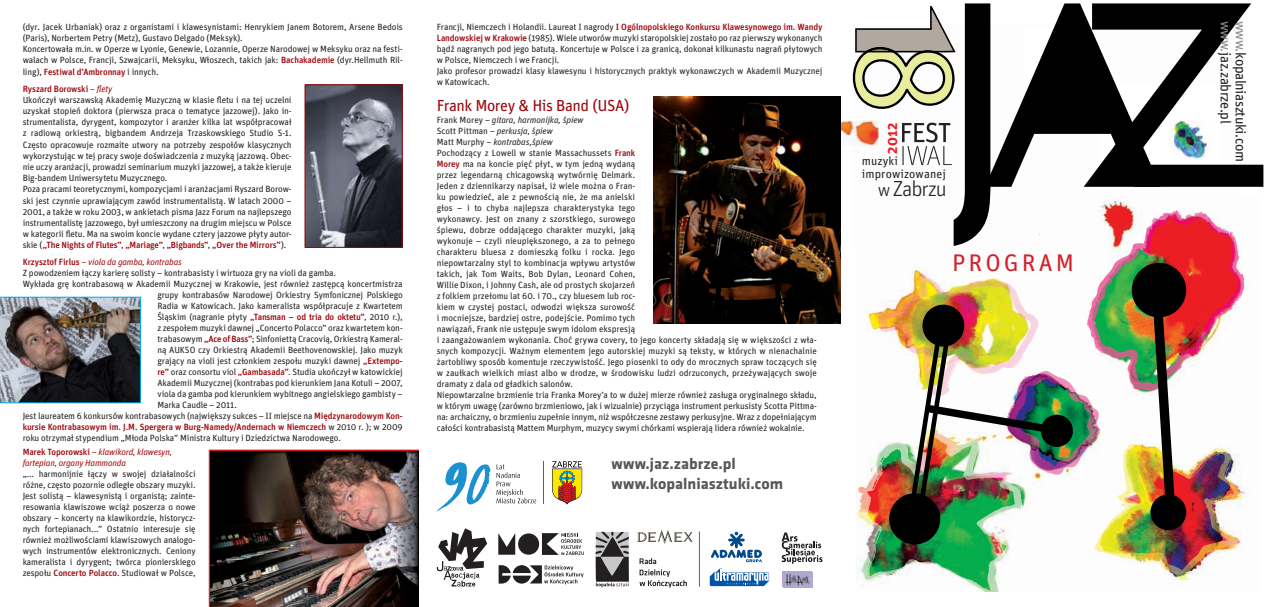
<style>
.page{position:relative;width:1265px;height:607px;background:#fff}
.page>*{position:absolute;margin:0;border:0;box-sizing:border-box;transform-origin:0 0}
.t1{font:24px "Unit Pro";letter-spacing:.13em;color:#d1232a}
.t2{font:300 21.8px "Unit Pro";letter-spacing:-.05em;color:#231f20}
.t3{font:700 16px/20px "Klavika";color:#57585a}
.t4{font:16px "Unit Pro";letter-spacing:-.03em;color:#9d070d}
.t5{font:14.9px "Unit Pro";letter-spacing:-.03em;color:#231f20}
.t6{font:14.3px "Unit Pro";letter-spacing:-.03em;color:#231f20}
.t7{font:700 14px "Unit Pro";color:#ee1d23}
.t8{font:11.9px/12.6px "Unit Pro";letter-spacing:.01em;color:#231f20}
.t9{font:9px/11px "Unit Pro";letter-spacing:-.01em;color:#231f20}
.t10{font:italic 9px/11px "Unit Pro";letter-spacing:-.02em;color:#9d070d}
.t11{font:500 9px "Unit Pro";letter-spacing:-.01em;color:#9d070d}
.s1{font-weight:500;color:#9d070d}
.s2{font-style:italic;color:#9d070d}
.s3{font-weight:500;font-style:normal}
.s4{font-weight:400;color:#231f20}
.s5{font-style:italic}
.s6{font-size:18.7px}
.s7{color:#8a8c8f}
</style>
<div class="page">
<img style="left:862px;top:244px;width:385px;height:348px">
<img style="left:878px;top:274px;width:153px;height:122px">
<img style="left:856px;top:432px;width:64px;height:149px">
<img style="left:1073px;top:371px;width:27px;height:103px">
<img style="left:1094px;top:444px;width:91px;height:136px">
<svg style="left:888px;top:492px;width:53px;height:53px;background:#1c2712"></svg>
<img style="left:907px;top:304px;width:166px;height:219px">
<svg style="left:1088px;top:464px;width:6px;height:5px"></svg>
<img style="left:1131px;top:263px;width:55px;height:268px">
<img style="left:862px;top:201px;width:378px;height:48px">
<img style="left:840px;top:120px;width:12px;height:26px">
<svg style="left:999px;top:3px;width:84px;height:184px"></svg>
<svg style="left:1083px;top:3px;width:180px;height:184px"></svg>
<img style="left:1170px;top:120px;width:38px;height:39px">
<svg style="left:852px;top:3px;width:147px;height:243px"></svg>
<img style="left:0;top:297px;width:141px;height:106px">
<img style="left:209px;top:449px;width:210px;height:158px">
<img style="left:653px;top:96px;width:187px;height:227px">
<svg style="left:437px;top:528px;width:50px;height:58px"></svg>
<svg style="left:639px;top:558px;width:47px;height:29px"></svg>
<svg style="left:498px;top:533px;width:17px;height:21px"></svg>
<div style="left:518px;top:533px;width:21px;height:21px;background:#231f20;border-radius:50%"></div>
<svg style="left:542px;top:533px;width:42px;height:22px"></svg>
<svg style="left:498px;top:565px;width:85px;height:19px"></svg>
<svg style="left:711px;top:531px;width:50px;height:31px"></svg>
<svg style="left:595px;top:531px;width:34px;height:56px;background:#737273"></svg>
<svg style="left:709px;top:568px;width:60px;height:18px"></svg>
<svg style="left:781px;top:532px;width:41px;height:31px"></svg>
<img style="left:783px;top:572px;width:29px;height:15px">
<hr style="left:699px;top:531px;width:1px;height:55px;background:#5f5f62">
<svg style="left:637px;top:530px;width:56px;height:14px"></svg>
<svg style="left:437px;top:462px;width:53px;height:49px"></svg>
<svg style="left:496px;top:464px;width:40px;height:39px"></svg>
<hr style="left:543px;top:461px;width:1px;height:42px;background:#007ec5">
<svg style="left:552px;top:461px;width:30px;height:43px"></svg>
<img style="left:306px;top:86px;width:95px;height:160px">
<div style="left:304px;top:84px;width:99px;height:164px;border:1px solid #9d070d"></div>
<p class="t9" style="left:23px;top:21px;width:381px">(dyr. Jacek Urbaniak) oraz z organistami i klawesynistami: Henrykiem Janem Botorem, Arsene Bedois (Paris), Norbertem Petry (M etz), Gustavo Delgado (M eksyk).<br>Koncertowała m.in. w Operze w Lyonie, Genewie, Lozannie, Operze Narodowej w M eksyku oraz na festi&shy;walach w Polsce, Francji, Szwajcarii, M eksyku, Włoszech, takich jak: <span class="s1">Bachakademie</span> (dyr.Hellmuth Ril&shy;ling), <span class="s1">Festiwal d’Ambronnay</span> i innych.</p>
<p class="t9" style="left:23px;top:82px;width:270px"><span class="s1">Ryszard Borowski</span> <span class="s2">– flety<br></span>Ukończył warszawską Akademię M uzyczną w klasie fletu i na tej uczelni uzyskał stopień doktora (pierwsza praca o tematyce jazzowej). Jako in&shy;strumentalista, dyrygent, kompozytor i aranżer kilka lat współpracował z radiową orkiestrą, bigbandem Andrzeja Trzaskowskiego Studio S-1.<br>Często opracowuje rozmaite utwory na potrzeby zespołów klasycznych wykorzystując w tej pracy swoje doświadczenia z muzyką jazzową. Obec&shy;nie uczy aranżacji, prowadzi seminarium muzyki jazzowej, a także kieruje Big-bandem Uniwersytetu M uzycznego.<br>Poza pracami teoretycznymi, kompozycjami i aranżacjami Ryszard Borow&shy;ski jest czynnie uprawiającym zawód instrumentalistą. W latach 2000 – 2001, a także w roku 2003, w ankietach pisma Jazz Forum na najlepszego instrumentalistę jazzowego, był umieszczony na drugim miejscu w Polsce w kategorii fletu. M a na swoim koncie wydane cztery jazzowe płyty autor&shy;skie (<span class="s1">„The Nights of Flutes”</span>, <span class="s1">„Mariage”</span>, <span class="s1">„Bigbands”</span>, <span class="s1">„Over the Mirrors”</span>).</p>
<p class="t10" style="left:23px;top:256px;width:161px"><span class="s3">Krzysztof Firlus</span> – viola da gamba, kontrabas</p>
<p class="t9" style="left:23px;top:267px;width:315px">Z powodzeniem łączy karierę solisty – kontrabasisty i wirtuoza gry na violi da gamba.</p>
<p class="t9" style="left:23px;top:278px;width:381px">Wykłada grę kontrabasową w Akademii M uzycznej w Krakowie, jest również zastępcą koncertmistrza</p>
<p class="t9" style="left:157px;top:289px;width:247px">grupy kontrabasów Narodowej Orkiestry Symfonicznej Polskiego</p>
<p class="t9" style="left:157px;top:300px;width:247px">Radia w Katowicach. Jako kameralista współpracuje z Kwartetem</p>
<p class="t9" style="left:157px;top:311px;width:247px">Śląskim (nagranie płyty <span class="s1">„Tansman – od tria do oktetu”</span>, 2010 r.),</p>
<p class="t9" style="left:157px;top:322px;width:247px">z zespołem muzyki dawnej „Concerto Polacco” oraz kwartetem kon-</p>
<p class="t9" style="left:157px;top:333px;width:247px">trabasowym <span class="s1">„Ace of Bass”</span>; Sinfoniettą Cracovią, Orkiestrą Kameral-</p>
<p class="t9" style="left:157px;top:344px;width:247px">ną AUKSO czy Orkiestrą Akademii Beethovenowskiej. Jako muzyk</p>
<p class="t9" style="left:157px;top:355px;width:247px">grający na violi jest członkiem zespołu muzyki dawnej <span class="s1">„Extempo-</span></p>
<p class="t9" style="left:157px;top:366px;width:247px"><span class="s1">re”</span> oraz consortu viol <span class="s1">„Gambasada”</span>. Studia ukończył w katowickiej</p>
<p class="t9" style="left:157px;top:377px;width:247px">Akademii M uzycznej (kontrabas pod kierunkiem Jana Kotuli – 2007,</p>
<p class="t9" style="left:157px;top:388px;width:247px">viola da gamba pod kierunkiem wybitnego angielskiego gambisty –</p>
<p class="t9" style="left:157px;top:399px;width:81px">Marka Caudle – 2011.</p>
<p class="t9" style="left:23px;top:410px;width:381px">Jest laureatem 6 konkursów kontrabasowych (największy sukces – II miejsce na <span class="s1">Międzynarodowym Kon-</span></p>
<p class="t11" style="left:23px;top:420px;width:381px">kursie Kontrabasowym im. J.M. Spergera w Burg-Namedy/Andernach w Niemczech <span class="s4">w 2010 r. ); w 2009</span></p>
<p class="t9" style="left:23px;top:432px;width:320px">roku otrzymał stypendium „Młoda Polska” Ministra Kultury i Dziedzictwa Narodowego.</p>
<p class="t10" style="left:23px;top:446px;width:151px"><span class="s3">Marek Toporowski</span> – klawikord, klawesyn, fortepian, organy Hammonda</p>
<p class="t9" style="left:23px;top:468px;width:174px;text-align:justify">„... harmonijnie łączy w swojej działalności różne, często pozornie odległe obszary muzyki.<br>Jest solistą – klawesynistą i organistą; zainte&shy;resowania klawiszowe wciąż poszerza o nowe obszary – koncerty na klawikordzie, historycz&shy;nych fortepianach...” Ostatnio interesuje się również możliwościami klawiszowych analogo&shy;wych instrumentów elektronicznych. Ceniony kameralista i dyrygent; twórca pionierskiego zespołu <span class="s1">Concerto Polacco</span>. Studiował w Polsce,</p>
<p class="t9" style="left:437px;top:21px;width:387px">Francji, Niemczech i Holandii. Laureat I nagrody <span class="s1">I Ogólnopolskiego Konkursu Klawesynowego im. Wandy Landowskiej w Krakowie</span> (1985). Wiele utworów muzyki staropolskiej zostało po raz pierwszy wykonanych bądź nagranych pod jego batutą. Koncertuje w Polsce i za granicą, dokonał kilkunastu nagrań płytowych w Polsce, Niemczech i we Francji.<br>Jako profesor prowadzi klasy klawesynu i historycznych praktyk wykonawczych w Akademii M uzycznej w Katowicach.</p>
<h3 class="t4" style="left:437px;top:94px;width:194px">Frank M orey &amp; His Band (USA)</h3>
<p class="t9" style="left:437px;top:114px;width:381px">Frank M orey <span class="s5">– gitara, harmonijka, śpiew<br></span>Scott Pittman <span class="s5">– perkusja, śpiew<br></span>M att M urphy <span class="s5">– kontrabas,śpiew<br></span>Pochodzący z Lowell w stanie M assachussets <span class="s1">Frank<br>Morey</span> ma na koncie pięć płyt, w tym jedną wydaną<br>przez legendarną chicagowską wytwórnię Delmark.<br>Jeden z dziennikarzy napisał, iż wiele można o Fran-<br>ku powiedzieć, ale z pewnością nie, że ma anielski<br>głos – i to chyba najlepsza charakterystyka tego<br>wykonawcy. Jest on znany z szorstkiego, surowego<br>śpiewu, dobrze oddającego charakter muzyki, jaką<br>wykonuje – czyli nieupiększonego, a za to pełnego<br>charakteru bluesa z domieszką folku i rocka. Jego<br>niepowtarzalny styl to kombinacja wpływu artystów<br>takich, jak Tom Waits, Bob Dylan, Leonard Cohen,<br>Willie Dixon, i Johnny Cash, ale od prostych skojarzeń<br>z folkiem przełomu lat 60. i 70., czy bluesem lub roc-<br>kiem w czystej postaci, odwodzi większa surowość<br>i mocniejsze, bardziej ostre, podejście. Pomimo tych<br>nawiązań, Frank nie ustępuje swym idolom ekspresją<br>i zaangażowaniem wykonania. Choć grywa covery, to jego koncerty składają się w większości z wła&shy;snych kompozycji. Ważnym elementem jego autorskiej muzyki są teksty, w których w nienachalnie żartobliwy sposób komentuje rzeczywistość. Jego piosenki to ody do mrocznych spraw toczących się w zaułkach wielkich miast albo w drodze, w środowisku ludzi odrzuconych, przeżywających swoje dramaty z dala od gładkich salonów.<br>Niepowtarzalne brzmienie tria Franka M orey’a to w dużej mierze również zasługa oryginalnego składu, w którym uwagę (zarówno brzmieniowo, jak i wizualnie) przyciąga instrument perkusisty Scotta Pittma&shy;na: archaiczny, o brzmieniu zupełnie innym, niż współczesne zestawy perkusyjne. Wraz z dopełniającym całości kontrabasistą Mattem M urphym, muzycy swymi chórkami wspierają lidera również wokalnie.</p>
<h3 class="t3" style="left:611px;top:454px;width:173px">www.jaz.zabrze.pl www.kopalniasztuki.com</h3>
<h3 class="t7" style="left:881px;top:154px;width:32px;rotate:-90deg">2012</h3>
<h3 class="t8" style="left:861px;top:154px;width:86px">muzyki improwizowanej</h3>
<h2 class="t2" style="left:877px;top:175px;width:71px"><span class="s6">w</span> Zabrzu</h2>
<h1 class="t1" style="left:952px;top:246px;width:123px">program</h1>
<h3 class="t5" style="left:1253px;top:-1px;width:98px;rotate:90deg"><span class="s7">ww.</span>jaz.zabrze.pl</h3>
<h3 class="t6" style="left:1235px;top:21px;width:104px;rotate:90deg"><span class="s7">www.</span>jaz.zabrze.pl</h3>
<h3 class="t6" style="left:1250px;top:21px;width:142px;rotate:90deg"><span class="s7">www.</span>kopalniasztuki.com</h3>
</div>
